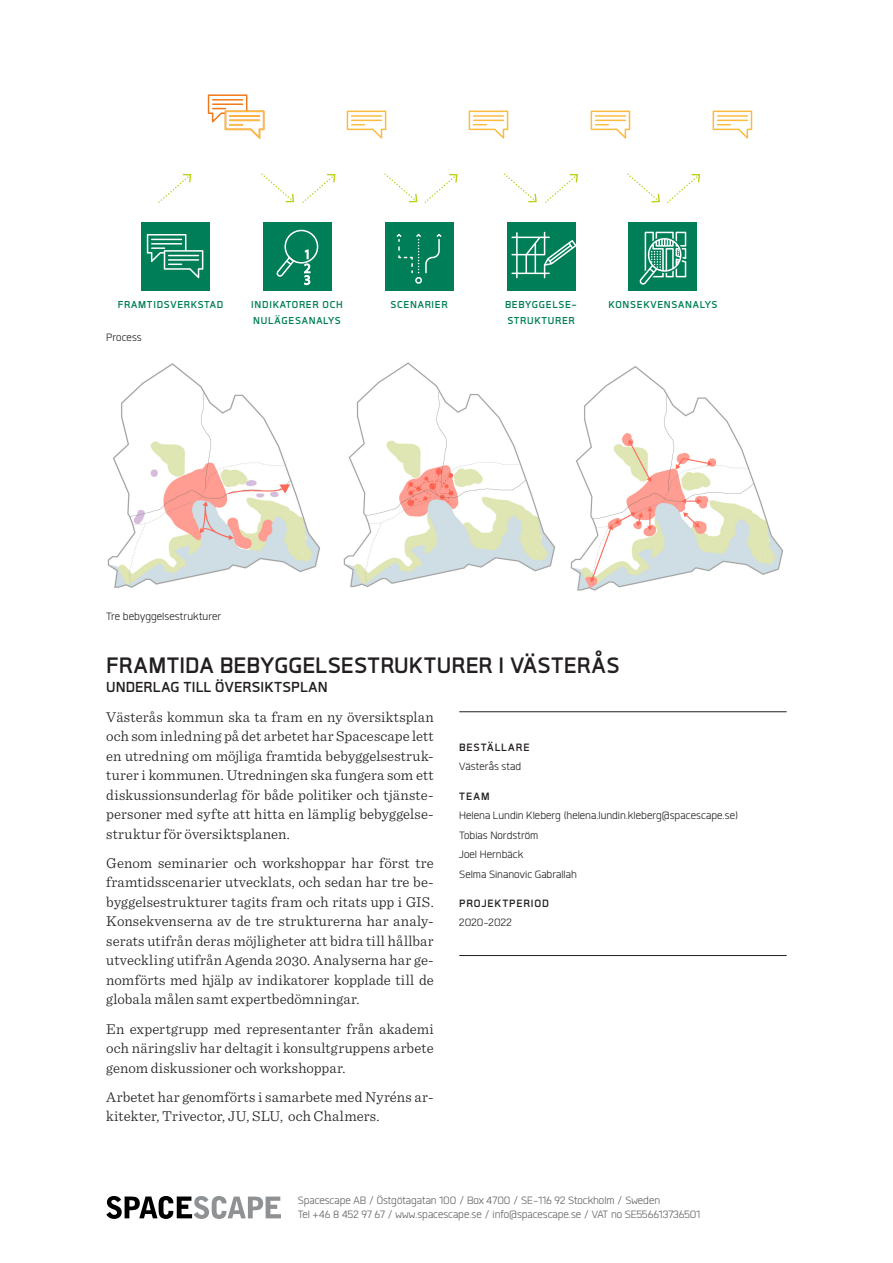
<style>
.page{position:relative;width:893px;height:1263px;background:#fff}
.page>*{position:absolute;margin:0;border:0;box-sizing:border-box;transform-origin:0 0}
.t1{font:30px "Gram.bold";letter-spacing:.01em;color:#231f20}
.t2{font:19.5px "Gram.bold";letter-spacing:.01em;color:#231f20}
.Brödtext{font:300 15px/19.5px "Sentinel";letter-spacing:.01em;color:#231f20;text-align:justify}
.t3{font:14.25px/14.2px "Gram.light";color:#616365}
.Fakta_brödtext{font:14.25px "Gram.light";letter-spacing:.005em;color:#231f20}
.Bildtext_brödtext{font:14.25px "Gram.light";letter-spacing:.01em;color:#231f20}
.Fakta_rubrik{font:14.25px "Gram.bold";letter-spacing:.065em;color:#231f20}
.t4{font:13.5px/16.2px "Gram.bold";letter-spacing:.055em;color:#007e57}
</style>
<div class="page">
<svg style="left:106px;top:1196px;width:175px;height:23px"></svg>
<img style="left:107px;top:363px;width:213px;height:225px">
<img style="left:343px;top:362px;width:213px;height:226px">
<img style="left:570px;top:366px;width:213px;height:225px">
<hr style="left:459px;top:711px;width:328px;height:1px;background:#231f20">
<hr style="left:459px;top:955px;width:328px;height:1px;background:#231f20">
<div style="left:141px;top:222px;width:69px;height:68px;background:#007e57"></div>
<div style="left:263px;top:222px;width:68px;height:68px;background:#007e57"></div>
<div style="left:385px;top:222px;width:68px;height:68px;background:#007e57"></div>
<div style="left:507px;top:222px;width:68px;height:68px;background:#007e57"></div>
<div style="left:628px;top:222px;width:69px;height:68px;background:#007e57"></div>
<svg style="left:147px;top:234px;width:56px;height:44px"></svg>
<svg style="left:347px;top:111px;width:39px;height:28px"></svg>
<svg style="left:469px;top:111px;width:39px;height:28px"></svg>
<svg style="left:591px;top:111px;width:39px;height:28px"></svg>
<svg style="left:713px;top:111px;width:39px;height:28px"></svg>
<svg style="left:208px;top:94px;width:56px;height:45px"></svg>
<svg style="left:640px;top:232px;width:46px;height:53px"></svg>
<svg style="left:276px;top:256px;width:19px;height:21px"></svg>
<div style="left:284px;top:230px;width:34px;height:34px;border:2px solid #fff;border-radius:50%"></div>
<svg style="left:304px;top:250px;width:6px;height:35px"></svg>
<svg style="left:397px;top:234px;width:44px;height:50px"></svg>
<svg style="left:511px;top:232px;width:65px;height:46px"></svg>
<svg style="left:159px;top:174px;width:32px;height:29px"></svg>
<svg style="left:262px;top:173px;width:73px;height:30px"></svg>
<svg style="left:425px;top:174px;width:33px;height:29px"></svg>
<svg style="left:385px;top:173px;width:32px;height:29px"></svg>
<svg style="left:504px;top:173px;width:33px;height:29px"></svg>
<svg style="left:546px;top:174px;width:32px;height:29px"></svg>
<svg style="left:668px;top:174px;width:32px;height:29px"></svg>
<svg style="left:628px;top:173px;width:32px;height:29px"></svg>
<p class="t4" style="left:118px;top:296px;width:107px">FRAMTIDSVERKSTAD</p>
<p class="t4" style="left:391px;top:296px;width:58px">SCENARIER</p>
<p class="t4" style="left:505px;top:296px;width:73px">BEBYGGELSE-<br>STRUKTURER</p>
<p class="t4" style="left:609px;top:296px;width:110px">KONSEKVENSANALYS</p>
<p class="t4" style="left:251px;top:296px;width:93px">INDIKATORER OCH<br>NULÄGESANALYS</p>
<p class="Bildtext_brödtext" style="left:106px;top:331px;width:37px">Process</p>
<p class="Bildtext_brödtext" style="left:106px;top:609px;width:116px">Tre bebyggelsestrukturer</p>
<p class="t1" style="left:106px;top:650px;width:515px">FRAMTIDA BEBYGGELSESTRUKTURER I VÄSTERÅS</p>
<p class="t2" style="left:106px;top:678px;width:223px">UNDERLAG TILL ÖVERSIKTSPLAN</p>
<p class="Brödtext" style="left:106px;top:706px;width:329px">Västerås kommun ska ta fram en ny översiktsplan och som inledning på det arbetet har Spacescape lett en utredning om möjliga framtida bebyggelsestruk&shy;turer i kommunen. Utredningen ska fungera som ett diskussionsunderlag för både politiker och tjänste&shy;personer med syfte att hitta en lämplig bebyggelse&shy;struktur för översiktsplanen.</p>
<p class="Brödtext" style="left:106px;top:852px;width:329px">Genom seminarier och workshoppar har först tre framtidsscenarier utvecklats, och sedan har tre be&shy;byggelsestrukturer tagits fram och ritats upp i GIS.<br>Konsekvenserna av de tre strukturerna har analy&shy;serats utifrån deras möjligheter att bidra till hållbar utveckling utifrån Agenda 2030. Analyserna har ge&shy;nomförts med hjälp av indikatorer kopplade till de globala målen samt expertbedömningar.</p>
<p class="Brödtext" style="left:106px;top:1018px;width:329px">En expertgrupp med representanter från akademi och näringsliv har deltagit i konsultgruppens arbete genom diskussioner och workshoppar.</p>
<p class="Brödtext" style="left:106px;top:1086px;width:329px">Arbetet har genomförts i samarbete med Nyréns ar&shy;kitekter, Trivector, JU, SLU, och Chalmers.</p>
<p class="Fakta_rubrik" style="left:459px;top:740px;width:72px">BESTÄLLARE</p>
<p class="Fakta_brödtext" style="left:459px;top:760px;width:64px">Västerås stad</p>
<p class="Fakta_rubrik" style="left:459px;top:789px;width:32px">TEAM</p>
<p class="Fakta_brödtext" style="left:459px;top:809px;width:280px">Helena Lundin Kleberg (helena.lundin.kleberg@spacescape.se)</p>
<p class="Fakta_brödtext" style="left:459px;top:828px;width:81px">Tobias Nordström</p>
<p class="Fakta_brödtext" style="left:459px;top:848px;width:65px">Joel Hernbäck</p>
<p class="Fakta_brödtext" style="left:459px;top:867px;width:119px">Selma Sinanovic Gabrallah</p>
<p class="Fakta_rubrik" style="left:459px;top:896px;width:91px">PROJEKTPERIOD</p>
<p class="Fakta_brödtext" style="left:459px;top:916px;width:54px">2020-2022</p>
<p class="t3" style="left:298px;top:1193px;width:404px">Spacescape AB / Östgötagatan 100 / Box 4700 / SE-116 92 Stockholm / Sweden<br>Tel +46 8 452 97 67 / www.spacescape.se / info@spacescape.se / VAT no SE556613736501</p>
</div>
